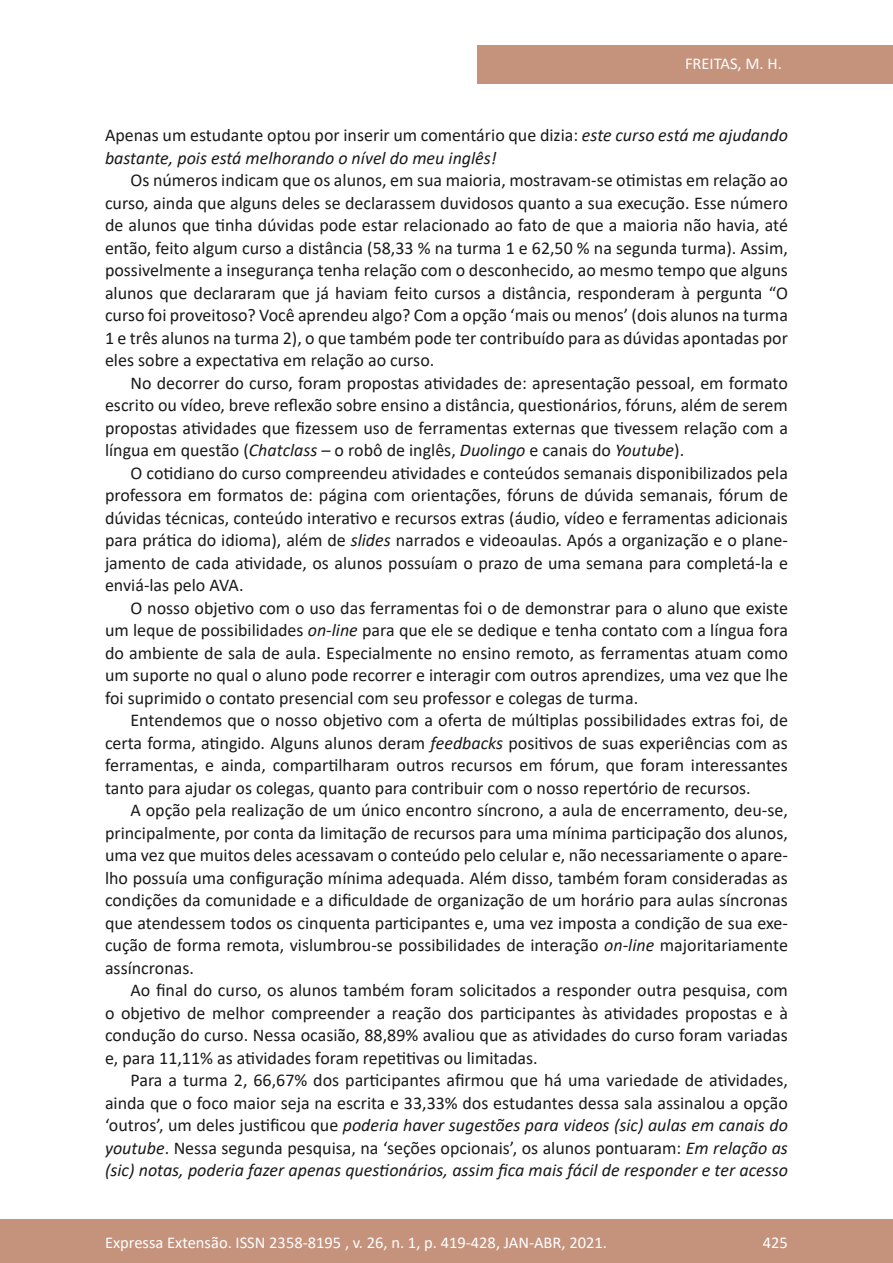
<style>
.page{position:relative;width:893px;height:1263px;background:#fff}
.page>*{position:absolute;margin:0;border:0;box-sizing:border-box;transform-origin:0 0}
.Principal_-_Texto{font:18px/22.5px "Calibri";color:#1a1a1a;text-align:justify}
.Principal_-_Texto-2{font:italic 18px/22.5px "Calibri";color:#1a1a1a}
.t1{font:16.5px "Calibri";color:#fff}
.s1{font-style:normal}
.s2{font-style:italic}
</style>
<div class="page">
<div style="left:0;top:1219px;width:893px;height:44px;background:#c5927c"></div>
<div style="left:477px;top:45px;width:416px;height:39px;background:#c5927c"></div>
<p class="t1" style="left:685px;top:52px;width:98px">FREITAS, M. H.</p>
<p class="Principal_-_Texto-2" style="left:105px;top:123px;width:684px"><span class="s1">Apenas um estudante optou por inserir um comentário que dizia:</span> este curso está me ajudando bastante, pois está melhorando o nível do meu inglês!</p>
<p class="Principal_-_Texto" style="left:105px;top:168px;width:684px;text-indent:26px">Os números indicam que os alunos, em sua maioria, mostravam-se otimistas em relação ao curso, ainda que alguns deles se declarassem duvidosos quanto a sua execução. Esse número de alunos que tinha dúvidas pode estar relacionado ao fato de que a maioria não havia, até então, feito algum curso a distância (58,33 % na turma 1 e 62,50 % na segunda turma). Assim, possivelmente a insegurança tenha relação com o desconhecido, ao mesmo tempo que alguns alunos que declararam que já haviam feito cursos a distância, responderam à pergunta “O curso foi proveitoso? Você aprendeu algo? Com a opção ‘mais ou menos’ (dois alunos na turma 1 e três alunos na turma 2), o que também pode ter contribuído para as dúvidas apontadas por eles sobre a expectativa em relação ao curso.</p>
<p class="Principal_-_Texto" style="left:105px;top:371px;width:684px;text-indent:26px">No decorrer do curso, foram propostas atividades de: apresentação pessoal, em formato escrito ou vídeo, breve reflexão sobre ensino a distância, questionários, fóruns, além de serem propostas atividades que fizessem uso de ferramentas externas que tivessem relação com a língua em questão (<span class="s2">Chatclass –</span> o robô de inglês, <span class="s2">Duolingo</span> e canais do <span class="s2">Youtube</span>).</p>
<p class="Principal_-_Texto" style="left:105px;top:461px;width:684px;text-indent:26px">O cotidiano do curso compreendeu atividades e conteúdos semanais disponibilizados pela professora em formatos de: página com orientações, fóruns de dúvida semanais, fórum de dúvidas técnicas, conteúdo interativo e recursos extras (áudio, vídeo e ferramentas adicionais para prática do idioma), além de <span class="s2">slides</span> narrados e videoaulas. Após a organização e o plane&shy;jamento de cada atividade, os alunos possuíam o prazo de uma semana para completá-la e enviá-las pelo AVA.</p>
<p class="Principal_-_Texto" style="left:105px;top:596px;width:684px;text-indent:26px">O nosso objetivo com o uso das ferramentas foi o de demonstrar para o aluno que existe um leque de possibilidades <span class="s2">on-line</span> para que ele se dedique e tenha contato com a língua fora do ambiente de sala de aula. Especialmente no ensino remoto, as ferramentas atuam como um suporte no qual o aluno pode recorrer e interagir com outros aprendizes, uma vez que lhe foi suprimido o contato presencial com seu professor e colegas de turma.</p>
<p class="Principal_-_Texto" style="left:105px;top:708px;width:684px;text-indent:26px">Entendemos que o nosso objetivo com a oferta de múltiplas possibilidades extras foi, de certa forma, atingido. Alguns alunos deram <span class="s2">feedbacks</span> positivos de suas experiências com as ferramentas, e ainda, compartilharam outros recursos em fórum, que foram interessantes tanto para ajudar os colegas, quanto para contribuir com o nosso repertório de recursos.</p>
<p class="Principal_-_Texto" style="left:105px;top:798px;width:684px;text-indent:26px">A opção pela realização de um único encontro síncrono, a aula de encerramento, deu-se, principalmente, por conta da limitação de recursos para uma mínima participação dos alunos, uma vez que muitos deles acessavam o conteúdo pelo celular e, não necessariamente o apare&shy;lho possuía uma configuração mínima adequada. Além disso, também foram consideradas as condições da comunidade e a dificuldade de organização de um horário para aulas síncronas que atendessem todos os cinquenta participantes e, uma vez imposta a condição de sua exe&shy;cução de forma remota, vislumbrou-se possibilidades de interação <span class="s2">on-line</span> majoritariamente assíncronas.</p>
<p class="Principal_-_Texto" style="left:105px;top:978px;width:684px;text-indent:26px">Ao final do curso, os alunos também foram solicitados a responder outra pesquisa, com o objetivo de melhor compreender a reação dos participantes às atividades propostas e à condução do curso. Nessa ocasião, 88,89% avaliou que as atividades do curso foram variadas e, para 11,11% as atividades foram repetitivas ou limitadas.</p>
<p class="Principal_-_Texto" style="left:105px;top:1068px;width:684px;text-indent:26px">Para a turma 2, 66,67% dos participantes afirmou que há uma variedade de atividades, ainda que o foco maior seja na escrita e 33,33% dos estudantes dessa sala assinalou a opção ‘outros’, um deles justificou que <span class="s2">poderia haver sugestões para videos (sic) aulas em canais do youtube</span>. Nessa segunda pesquisa, na ‘seções opcionais’, os alunos pontuaram: <span class="s2">Em relação as (sic) notas, poderia fazer apenas questionários, assim fica mais fácil de responder e ter acesso</span></p>
<p class="t1" style="left:105px;top:1230px;width:503px">Expressa Extensão. ISSN 2358-8195 , v. 26, n. 1, p. 419-428, JAN-ABR, 2021.</p>
<p class="t1" style="left:763px;top:1230px;width:27px">425</p>
</div>
